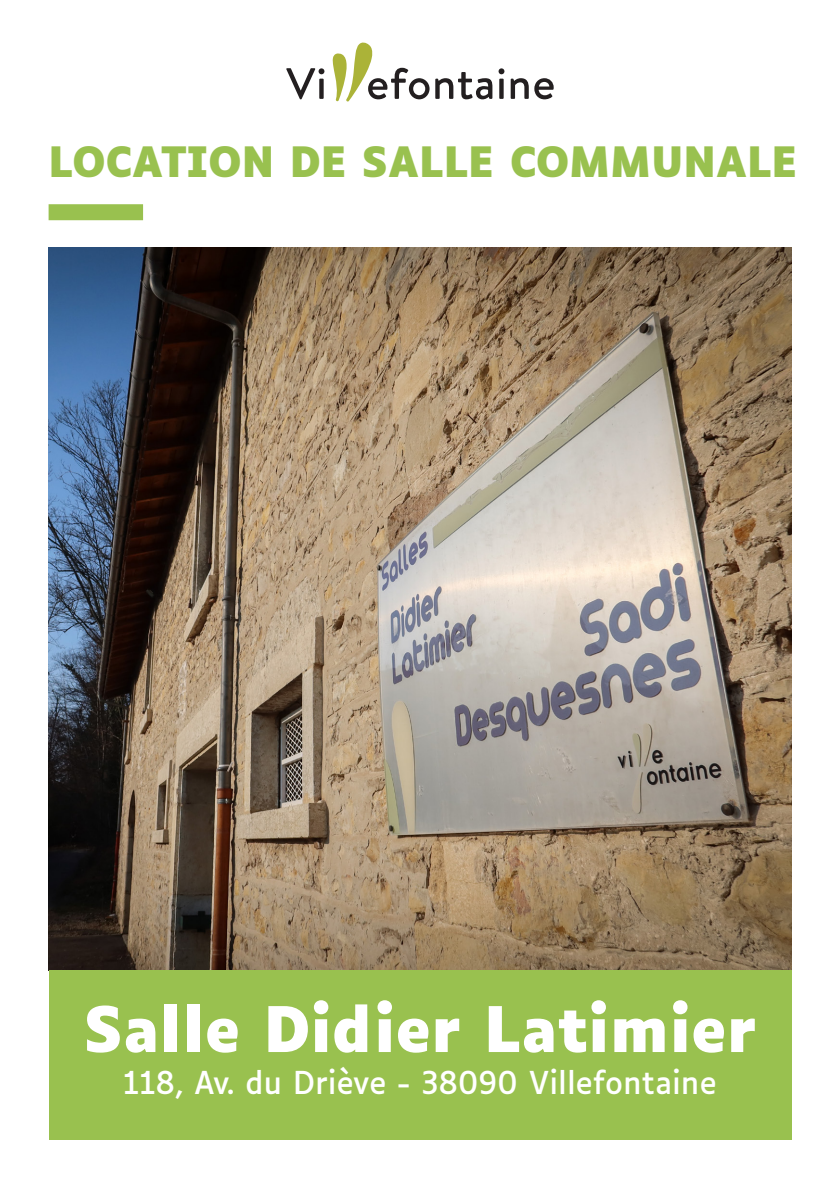
<style>
.page{position:relative;width:840px;height:1191px;background:#fff}
.page>*{position:absolute;margin:0;border:0;box-sizing:border-box;transform-origin:0 0}
.t1{font:700 60.2px "Luciole";color:#fff}
.t2{font:700 40px "Luciole";color:#99c14f}
.t3{font:30.2px "Luciole";color:#fff}
</style>
<div class="page">
<img style="left:49px;top:248px;width:741px;height:722px">
<div style="left:49px;top:970px;width:742px;height:170px;background:#99c14f"></div>
<svg style="left:286px;top:68px;width:38px;height:31px"></svg>
<svg style="left:435px;top:72px;width:57px;height:27px"></svg>
<svg style="left:499px;top:79px;width:4px;height:20px"></svg>
<svg style="left:498px;top:68px;width:6px;height:6px"></svg>
<svg style="left:510px;top:78px;width:18px;height:21px"></svg>
<svg style="left:534px;top:78px;width:19px;height:21px"></svg>
<svg style="left:332px;top:43px;width:97px;height:58px"></svg>
<div style="left:49px;top:204px;width:94px;height:16px;background:#99c14f"></div>
<p class="t2" style="left:49px;top:140px;width:749px">LOCATION DE SALLE COMMUNALE</p>
<p class="t1" style="left:84px;top:996px;width:673px">Salle Didier Latimier</p>
<p class="t3" style="left:123px;top:1055px;width:594px">118, Av. du Driève - 38090 Villefontaine</p>
</div>
